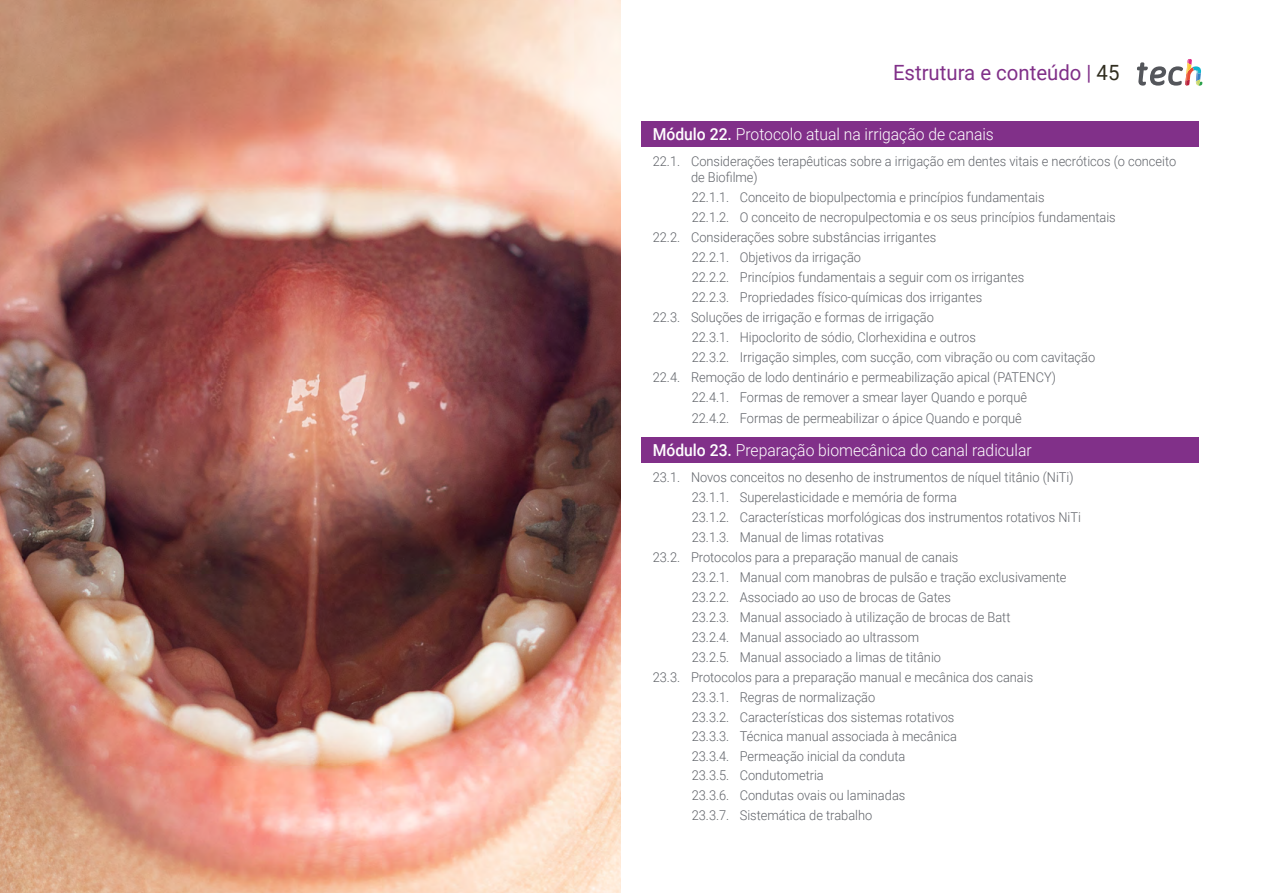
<style>
.page{position:relative;width:1263px;height:893px;background:#fff}
.page>*{position:absolute;margin:0;border:0;box-sizing:border-box;transform-origin:0 0}
.t1{font:21px "Roboto";color:#813089}
.t2{font:300 16.5px "Roboto";color:#fff;scale:.95 1}
.t3{font:300 13.5px/15.8px "Roboto";color:#61646a;scale:.95 1}
.s1{color:#312e20}
.s2{font-weight:500}
</style>
<div class="page">
<svg style="left:1137px;top:59px;width:65px;height:27px"></svg>
<div style="left:642px;top:121px;width:557px;height:25px;background:#813089"></div>
<div style="left:642px;top:437px;width:557px;height:25px;background:#813089"></div>
<img style="left:0;top:0;width:621px;height:893px">
<h1 class="t1" style="left:893px;top:57px;width:228px">Estrutura e conteúdo | <span class="s1">45</span></h1>
<p class="t2" style="left:653px;top:123px;width:361px"><span class="s2">Módulo 22.</span> Protocolo atual na irrigação de canais</p>
<p class="t3" style="left:691px;top:153px;width:512px;text-indent:-38px">22.1. Considerações terapêuticas sobre a irrigação em dentes vitais e necróticos (o conceito de Biofilme)</p>
<p class="t3" style="left:692px;top:189px;width:373px">22.1.1. Conceito de biopulpectomia e princípios fundamentais</p>
<p class="t3" style="left:692px;top:209px;width:448px">22.1.2. O conceito de necropulpectomia e os seus princípios fundamentais</p>
<p class="t3" style="left:653px;top:229px;width:300px">22.2. Considerações sobre substâncias irrigantes</p>
<p class="t3" style="left:692px;top:249px;width:180px">22.2.1. Objetivos da irrigação</p>
<p class="t3" style="left:692px;top:269px;width:351px">22.2.2. Princípios fundamentais a seguir com os irrigantes</p>
<p class="t3" style="left:692px;top:289px;width:307px">22.2.3. Propriedades físico-químicas dos irrigantes</p>
<p class="t3" style="left:653px;top:309px;width:298px">22.3. Soluções de irrigação e formas de irrigação</p>
<p class="t3" style="left:692px;top:329px;width:301px">22.3.1. Hipoclorito de sódio, Clorhexidina e outros</p>
<p class="t3" style="left:692px;top:349px;width:426px">22.3.2. Irrigação simples, com sucção, com vibração ou com cavitação</p>
<p class="t3" style="left:653px;top:369px;width:426px">22.4. Remoção de lodo dentinário e permeabilização apical (PATENCY)</p>
<p class="t3" style="left:692px;top:389px;width:354px">22.4.1. Formas de remover a smear layer Quando e porquê</p>
<p class="t3" style="left:692px;top:410px;width:349px">22.4.2. Formas de permeabilizar o ápice Quando e porquê</p>
<p class="t2" style="left:653px;top:439px;width:400px"><span class="s2">Módulo 23.</span> Preparação biomecânica do canal radicular</p>
<p class="t3" style="left:653px;top:469px;width:444px">23.1. Novos conceitos no desenho de instrumentos de níquel titânio (NiTi)</p>
<p class="t3" style="left:692px;top:489px;width:281px">23.1.1. Superelasticidade e memória de forma</p>
<p class="t3" style="left:692px;top:509px;width:411px">23.1.2. Características morfológicas dos instrumentos rotativos NiTi</p>
<p class="t3" style="left:692px;top:529px;width:204px">23.1.3. Manual de limas rotativas</p>
<p class="t3" style="left:653px;top:549px;width:323px">23.2. Protocolos para a preparação manual de canais</p>
<p class="t3" style="left:692px;top:569px;width:396px">23.2.1. Manual com manobras de pulsão e tração exclusivamente</p>
<p class="t3" style="left:692px;top:589px;width:274px">23.2.2. Associado ao uso de brocas de Gates</p>
<p class="t3" style="left:692px;top:609px;width:337px">23.2.3. Manual associado à utilização de brocas de Batt</p>
<p class="t3" style="left:692px;top:629px;width:241px">23.2.4. Manual associado ao ultrassom</p>
<p class="t3" style="left:692px;top:649px;width:264px">23.2.5. Manual associado a limas de titânio</p>
<p class="t3" style="left:653px;top:669px;width:402px">23.3. Protocolos para a preparação manual e mecânica dos canais</p>
<p class="t3" style="left:692px;top:689px;width:195px">23.3.1. Regras de normalização</p>
<p class="t3" style="left:692px;top:708px;width:278px">23.3.2. Características dos sistemas rotativos</p>
<p class="t3" style="left:692px;top:728px;width:281px">23.3.3. Técnica manual associada à mecânica</p>
<p class="t3" style="left:692px;top:748px;width:226px">23.3.4. Permeação inicial da conduta</p>
<p class="t3" style="left:692px;top:767px;width:141px">23.3.5. Condutometria</p>
<p class="t3" style="left:692px;top:787px;width:226px">23.3.6. Condutas ovais ou laminadas</p>
<p class="t3" style="left:692px;top:807px;width:192px">23.3.7. Sistemática de trabalho</p>
</div>
